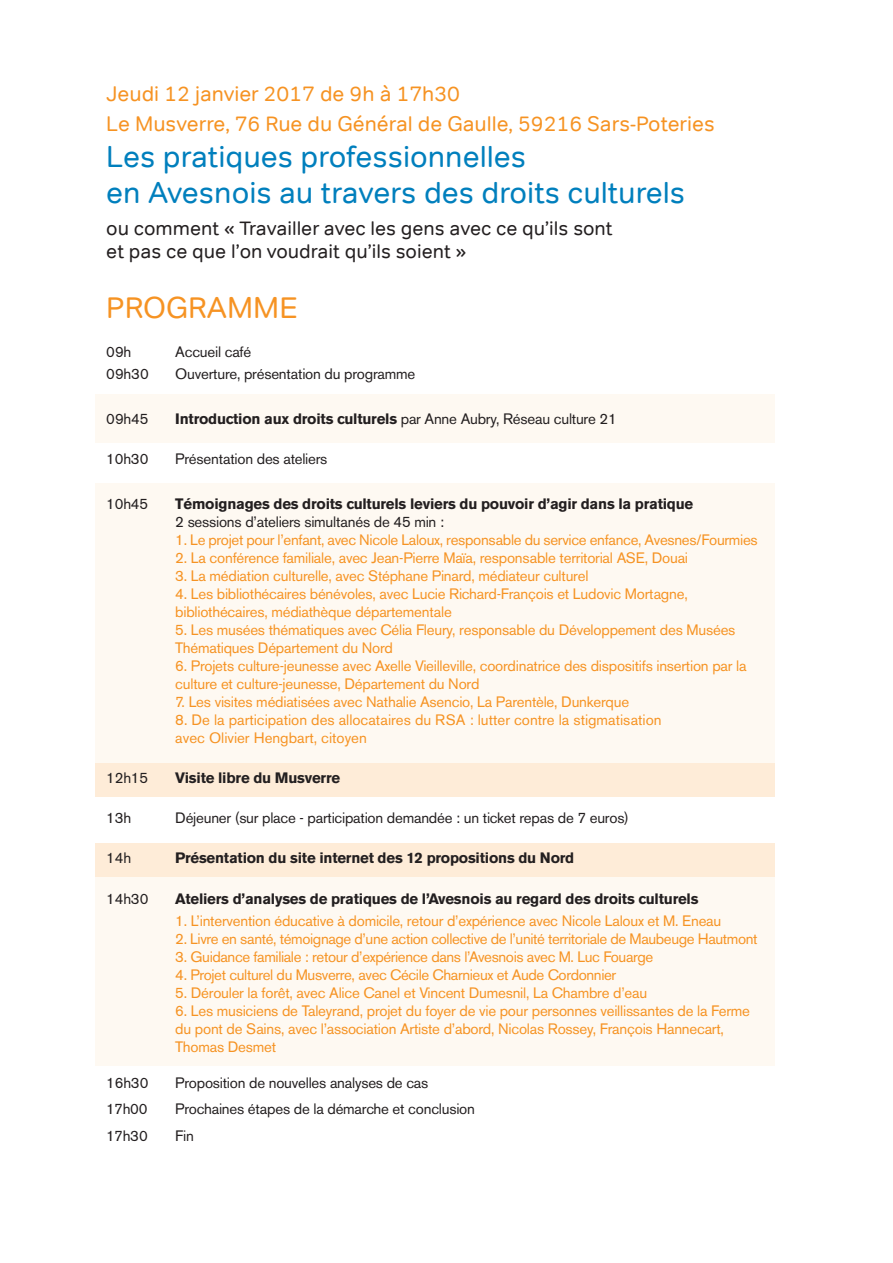
<style>
.page{position:relative;width:893px;height:1263px;background:#fff}
.page>*{position:absolute;margin:0;border:0;box-sizing:border-box;transform-origin:0 0}
.t1{font:30px/36px "Tondo";color:#007fbd}
.t2{font:30px "Tondo";color:#f69323}
.t3{font:21px/30.3px "Tondo";color:#f69323}
.t4{font:19.5px/23.4px "Tondo";color:#231f20}
.t5{font:15px/18px "Akzidenz Grotesk BE";letter-spacing:-.015em;color:#f69323}
.t6{font:15px "Akzidenz Grotesk BE";letter-spacing:-.015em;color:#231f20}
.t7{font:700 15px "Akzidenz Grotesk BE";letter-spacing:-.015em;color:#231f20}
.s1{color:#007fbc}
.s2{font-weight:400}
</style>
<div class="page">
<div style="left:95px;top:483px;width:680px;height:280px;background:#fef9f2"></div>
<div style="left:95px;top:394px;width:680px;height:48px;background:#fef9f2"></div>
<div style="left:95px;top:877px;width:680px;height:188px;background:#fef9f2"></div>
<div style="left:95px;top:763px;width:680px;height:34px;background:#feecd8"></div>
<div style="left:95px;top:843px;width:680px;height:34px;background:#feecd8"></div>
<h2 class="t3" style="left:106px;top:78px;width:610px">Jeudi 12 janvier 2017 de 9h à 17h30<br>Le Musverre, 76 Rue du Général de Gaulle, 59216 Sars-Poteries</h2>
<h1 class="t1" style="left:106px;top:139px;width:580px">Les pratiques professionnelles<br>en Avesnois au travers des droits culture<span class="s1">ls</span></h1>
<h3 class="t4" style="left:106px;top:216px;width:508px">ou comment « Travailler avec les gens avec ce qu’ils sont et pas ce que l’on voudrait qu’ils soient »</h3>
<h1 class="t2" style="left:106px;top:289px;width:193px">PROGRAMME</h1>
<p class="t6" style="left:106px;top:343px;width:27px">09h</p>
<p class="t6" style="left:175px;top:343px;width:77px">Accueil café</p>
<p class="t6" style="left:106px;top:365px;width:44px">09h30</p>
<p class="t6" style="left:175px;top:365px;width:241px">Ouverture, présentation du programme</p>
<p class="t6" style="left:106px;top:410px;width:44px">09h45</p>
<p class="t7" style="left:175px;top:410px;width:443px">Introduction aux droits culturels <span class="s2">par Anne Aubry, Réseau culture 21</span></p>
<p class="t6" style="left:106px;top:450px;width:44px">10h30</p>
<p class="t6" style="left:175px;top:450px;width:154px">Présentation des ateliers</p>
<p class="t6" style="left:106px;top:494px;width:43px">10h45</p>
<p class="t7" style="left:175px;top:495px;width:520px">Témoignages des droits culturels leviers du pouvoir d’agir dans la pratique</p>
<p class="t6" style="left:175px;top:512px;width:270px">2 sessions d’ateliers simultanés de 45 min :</p>
<p class="t5" style="left:175px;top:530px;width:584px">1. Le projet pour l’enfant, avec Nicole Laloux, responsable du service enfance, Avesnes/Fourmies</p>
<p class="t5" style="left:175px;top:548px;width:514px">2. La conférence familiale, avec Jean-Pierre Maïa, responsable territorial ASE, Douai</p>
<p class="t5" style="left:175px;top:566px;width:415px">3. La médiation culturelle, avec Stéphane Pinard, médiateur culturel</p>
<p class="t5" style="left:175px;top:584px;width:514px">4. Les bibliothécaires bénévoles, avec Lucie Richard-François et Ludovic Mortagne, bibliothécaires, médiathèque départementale</p>
<p class="t5" style="left:175px;top:620px;width:562px">5. Les musées thématiques avec Célia Fleury, responsable du Développement des Musées<br>Thématiques Département du Nord</p>
<p class="t5" style="left:175px;top:656px;width:573px">6. Projets culture-jeunesse avec Axelle Vieilleville, coordinatrice des dispositifs insertion par la culture et culture-jeunesse, Département du Nord</p>
<p class="t5" style="left:175px;top:692px;width:455px">7. Les visites médiatisées avec Nathalie Asencio, La Parentèle, Dunkerque</p>
<p class="t5" style="left:175px;top:710px;width:488px">8. De la participation des allocataires du RSA : lutter contre la stigmatisation avec Olivier Hengbart, citoyen</p>
<p class="t6" style="left:106px;top:769px;width:43px">12h15</p>
<p class="t7" style="left:175px;top:769px;width:166px">Visite libre du Musverre</p>
<p class="t6" style="left:106px;top:809px;width:26px">13h</p>
<p class="t6" style="left:175px;top:809px;width:455px">Déjeuner (sur place - participation demandée : un ticket repas de 7 euros)</p>
<p class="t6" style="left:106px;top:849px;width:26px">14h</p>
<p class="t7" style="left:175px;top:849px;width:400px">Présentation du site internet des 12 propositions du Nord</p>
<p class="t6" style="left:106px;top:889px;width:44px">14h30</p>
<p class="t7" style="left:175px;top:890px;width:525px">Ateliers d’analyses de pratiques de l’Avesnois au regard des droits culturels</p>
<p class="t5" style="left:175px;top:912px;width:547px">1. L’intervention éducative à domicile, retour d’expérience avec Nicole Laloux et M. Eneau</p>
<p class="t5" style="left:175px;top:930px;width:584px">2. Livre en santé, témoignage d’une action collective de l’unité territoriale de Maubeuge Hautmont</p>
<p class="t5" style="left:175px;top:948px;width:480px">3. Guidance familiale : retour d’expérience dans l’Avesnois avec M. Luc Fouarge</p>
<p class="t5" style="left:175px;top:966px;width:442px">4. Projet culturel du Musverre, avec Cécile Charnieux et Aude Cordonnier</p>
<p class="t5" style="left:175px;top:984px;width:473px">5. Dérouler la forêt, avec Alice Canel et Vincent Dumesnil, La Chambre d’eau</p>
<p class="t5" style="left:175px;top:1002px;width:576px">6. Les musiciens de Taleyrand, projet du foyer de vie pour personnes veillissantes de la Ferme du pont de Sains, avec l’association Artiste d’abord, Nicolas Rossey, François Hannecart,<br>Thomas Desmet</p>
<p class="t6" style="left:106px;top:1074px;width:44px">16h30</p>
<p class="t6" style="left:175px;top:1074px;width:255px">Proposition de nouvelles analyses de cas</p>
<p class="t6" style="left:106px;top:1100px;width:43px">17h00</p>
<p class="t6" style="left:175px;top:1100px;width:301px">Prochaines étapes de la démarche et conclusion</p>
<p class="t6" style="left:106px;top:1127px;width:43px">17h30</p>
<p class="t6" style="left:175px;top:1127px;width:20px">Fin</p>
</div>
